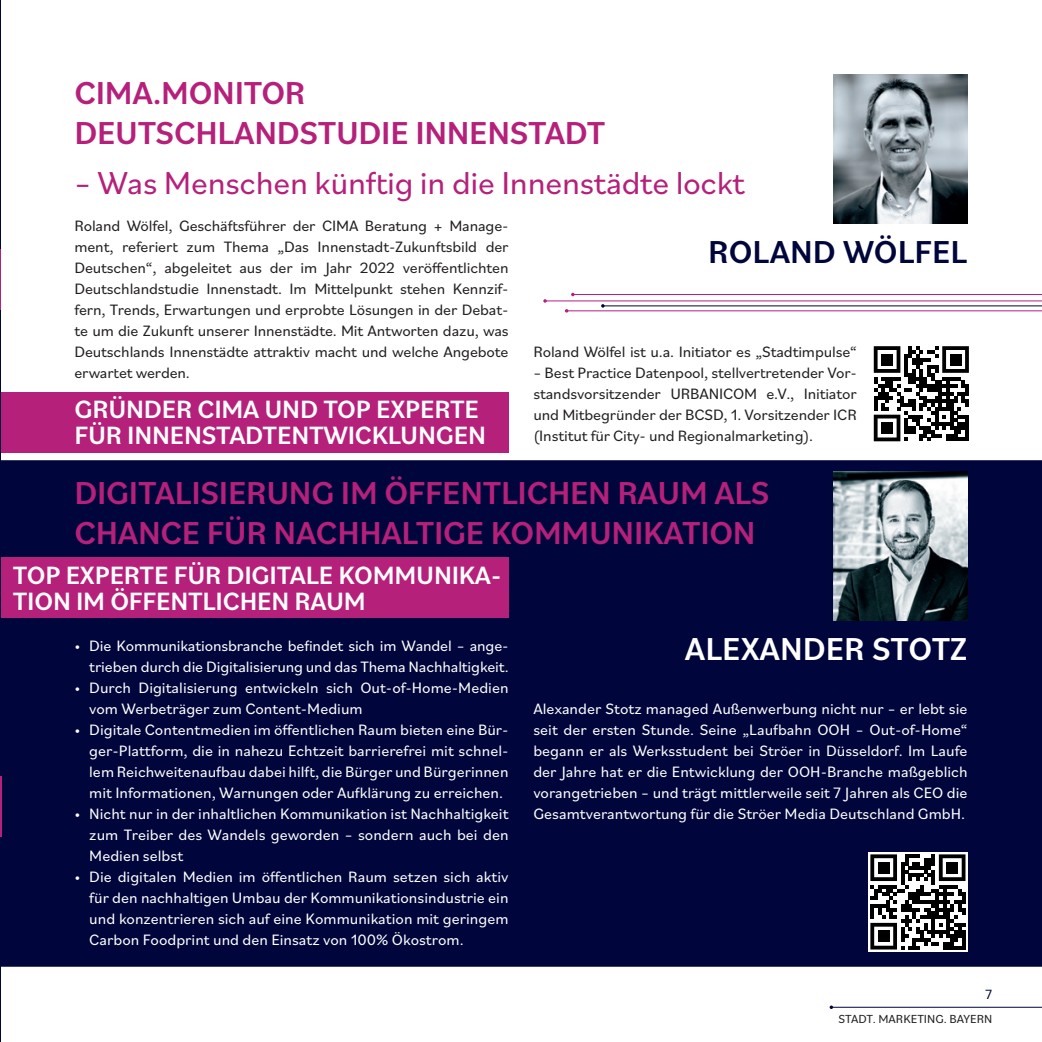
<style>
.page{position:relative;width:1042px;height:1042px;background:#fff}
.page>*{position:absolute;margin:0;border:0;box-sizing:border-box;transform-origin:0 0}
.t1{font:500 33.25px/39.9px "Bilo";letter-spacing:-.01em;color:#b5207a}
.t2{font:33.25px "Bilo";letter-spacing:-.01em;color:#b5207a}
.t3{font:500 33.25px "Bilo";color:#fff}
.t4{font:500 33.25px "Bilo";color:#00063b}
.t5{font:500 26.25px/26.2px "Bilo";letter-spacing:-.01em;color:#fff}
.t6{font:15.75px/21px "Bilo";color:#fff;text-align:justify}
.t7{font:15.75px/21px "Bilo";letter-spacing:-.01em;color:#231f20;text-align:justify}
.t8{font:14px "Bilo";color:#00063b}
.t9{font:12.25px "Bilo";color:#231f20}
</style>
<div class="page">
<div style="left:0;top:461px;width:1041px;height:505px;background:#00063b"></div>
<div style="left:0;top:557px;width:508px;height:61px;background:#b5207a"></div>
<div style="left:0;top:392px;width:508px;height:60px;background:#b5207a"></div>
<hr style="left:0;top:0;width:1px;height:1042px;background:#00063b">
<img style="left:833px;top:74px;width:134px;height:149px">
<hr style="left:0;top:249px;width:1px;height:61px;background:#b5207a">
<hr style="left:0;top:776px;width:2px;height:60px;background:#b5207a">
<img style="left:833px;top:471px;width:134px;height:149px">
<svg style="left:873px;top:346px;width:28px;height:96px"></svg>
<svg style="left:874px;top:346px;width:95px;height:95px"></svg>
<div style="left:881px;top:354px;width:12px;height:11px;background:#000"></div>
<div style="left:950px;top:354px;width:11px;height:11px;background:#000"></div>
<div style="left:881px;top:422px;width:12px;height:12px;background:#000"></div>
<svg style="left:868px;top:852px;width:99px;height:99px"></svg>
<svg style="left:870px;top:854px;width:95px;height:95px"></svg>
<div style="left:878px;top:862px;width:11px;height:11px;background:#000"></div>
<div style="left:946px;top:862px;width:12px;height:11px;background:#000"></div>
<div style="left:878px;top:930px;width:11px;height:12px;background:#000"></div>
<hr style="left:831px;top:1007px;width:211px;height:1px;background:#00063b">
<svg style="left:829px;top:1005px;width:4px;height:4px"></svg>
<hr style="left:573px;top:294px;width:469px;height:1px;background:#b5207a">
<hr style="left:545px;top:300px;width:497px;height:1px;background:#b5207a">
<svg style="left:543px;top:299px;width:4px;height:4px"></svg>
<hr style="left:603px;top:305px;width:439px;height:1px;background:#00063b">
<hr style="left:567px;top:310px;width:475px;height:1px;background:#b5207a">
<h1 class="t1" style="left:74px;top:72px;width:532px">CIMA.MONITOR<br>DEUTSCHLANDSTUDIE INNENSTADT</h1>
<h1 class="t2" style="left:74px;top:160px;width:671px">– Was Menschen künftig in die Innenstädte lockt</h1>
<p class="t7" style="left:74px;top:215px;width:436px">Roland Wölfel, Geschäftsführer der CIMA Beratung + Manage&shy;ment, referiert zum Thema „Das Innenstadt-Zukunftsbild der Deutschen“, abgeleitet aus der im Jahr 2022 veröffentlichten Deutschlandstudie Innenstadt. Im Mittelpunkt stehen Kennzif&shy;fern, Trends, Erwartungen und erprobte Lösungen in der Debat&shy;te um die Zukunft unserer Innenstädte. Mit Antworten dazu, was Deutschlands Innenstädte attraktiv macht und welche Angebote erwartet werden.</p>
<h2 class="t5" style="left:74px;top:395px;width:413px">GRÜNDER CIMA UND TOP EXPERTE<br>FÜR INNENSTADTENTWICKLUNGEN</h2>
<h1 class="t4" style="left:708px;top:229px;width:261px">ROLAND WÖLFEL</h1>
<p class="t7" style="left:533px;top:341px;width:325px">Roland Wölfel ist u.a. Initiator es „Stadtimpulse“</p>
<p class="t7" style="left:533px;top:362px;width:325px">– Best Practice Datenpool, stellvertretender Vor&shy;standsvorsitzender URBANICOM e.V., Initiator und Mitbegründer der BCSD, 1. Vorsitzender ICR (Institut für City- und Regionalmarketing).</p>
<h1 class="t1" style="left:74px;top:471px;width:697px">DIGITALISIERUNG IM ÖFFENTLICHEN RAUM ALS<br>CHANCE FÜR NACHHALTIGE KOMMUNIKATION</h1>
<h2 class="t5" style="left:13px;top:561px;width:490px">TOP EXPERTE FÜR DIGITALE KOMMUNIKA-<br>TION IM ÖFFENTLICHEN RAUM</h2>
<p class="t6" style="left:74px;top:635px;width:436px;text-align:right">• Die Kommunikationsbranche befindet sich im Wandel – ange&shy;trieben durch die Digitalisierung und das Thema Nachhaltigkeit.</p>
<p class="t6" style="left:89px;top:677px;width:421px;text-indent:-15px">• Durch Digitalisierung entwickeln sich Out-of-Home-Medien vom Werbeträger zum Content-Medium</p>
<p class="t6" style="left:89px;top:719px;width:421px;text-indent:-15px">• Digitale Contentmedien im öffentlichen Raum bieten eine Bür&shy;ger-Plattform, die in nahezu Echtzeit barrierefrei mit schnel&shy;lem Reichweitenaufbau dabei hilft, die Bürger und Bürgerinnen mit Informationen, Warnungen oder Aufklärung zu erreichen.</p>
<p class="t6" style="left:89px;top:803px;width:421px;text-indent:-15px">• Nicht nur in der inhaltlichen Kommunikation ist Nachhaltigkeit zum Treiber des Wandels geworden – sondern auch bei den Medien selbst</p>
<p class="t6" style="left:89px;top:866px;width:421px;text-indent:-15px">• Die digitalen Medien im öffentlichen Raum setzen sich aktiv für den nachhaltigen Umbau der Kommunikationsindustrie ein und konzentrieren sich auf eine Kommunikation mit geringem Carbon Foodprint und den Einsatz von 100% Ökostrom.</p>
<h1 class="t3" style="left:685px;top:626px;width:284px">ALEXANDER STOTZ</h1>
<p class="t6" style="left:533px;top:698px;width:436px">Alexander Stotz managed Außenwerbung nicht nur – er lebt sie seit der ersten Stunde. Seine „Laufbahn OOH – Out-of-Home“ begann er als Werksstudent bei Ströer in Düsseldorf. Im Laufe der Jahre hat er die Entwicklung der OOH-Branche maßgeblich vorangetrieben – und trägt mittlerweile seit 7 Jahren als CEO die Gesamtverantwortung für die Ströer Media Deutschland GmbH.</p>
<p class="t8" style="left:985px;top:984px;width:8px">7</p>
<p class="t9" style="left:838px;top:1010px;width:155px">STADT. MARKETING. BAYERN</p>
</div>
